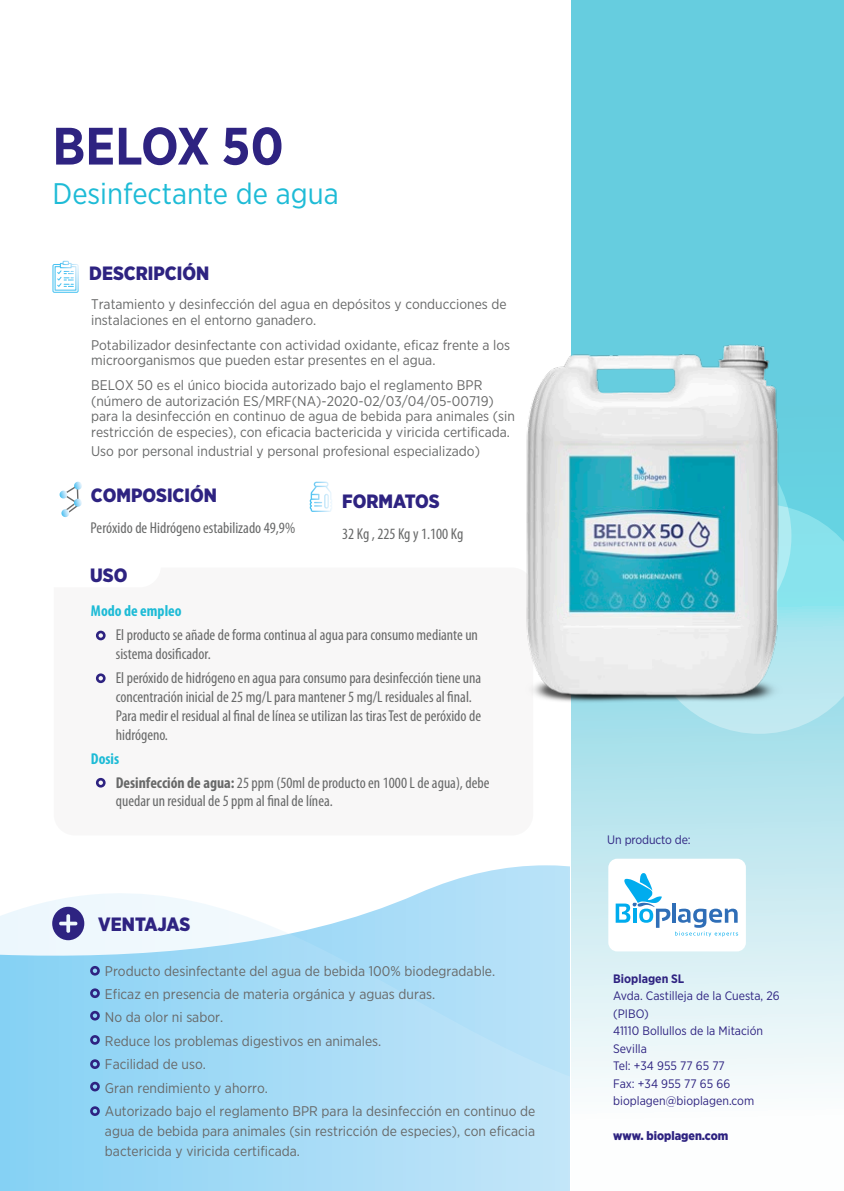
<style>
.page{position:relative;width:844px;height:1191px;background:#fff}
.page>*{position:absolute;margin:0;border:0;box-sizing:border-box;transform-origin:0 0}
.t1{font:700 52.5px "Gotham Narrow";color:#2e2381}
.t2{font:29.75px "Gotham Narrow";color:#1ebbd6}
.t3{font:900 19.25px "Gotham Narrow";color:#2e2381}
.Basic{font:condensed 15.75px/18.9px "Myriad Pro";color:#686969}
.Basic-2{font:700 condensed 15.75px "Myriad Pro";color:#1ebbd6}
.Basic-3{font:14px/23.4px "Gotham Narrow";color:#686969}
.t4{font:12.25px "Gotham Narrow";color:#2e2381}
.t5{font:900 12.25px "Gotham Narrow";color:#2e2381}
.t6{font:700 12.25px "Gotham Narrow";color:#2e2381}
.s1{font-weight:700}
</style>
<div class="page">
<div style="left:54px;top:567px;width:479px;height:268px;background:#f8f7f7;border-radius:21px"></div>
<svg style="left:437px;top:865px;width:133px;height:21px"></svg>
<svg style="left:0;top:886px;width:570px;height:305px;background:#afdff7"></svg>
<svg style="left:52px;top:906px;width:32px;height:34px"></svg>
<svg style="left:571px;top:0;width:272px;height:1088px;background:#9bdde9"></svg>
<svg style="left:644px;top:728px;width:199px;height:6px"></svg>
<div style="left:96px;top:630px;width:10px;height:10px;border:3px solid #2e2381;border-radius:50%"></div>
<div style="left:96px;top:673px;width:10px;height:10px;border:3px solid #2e2381;border-radius:50%"></div>
<div style="left:96px;top:778px;width:10px;height:9px;border:3px solid #2e2381;border-radius:50%"></div>
<div style="left:36px;top:544px;width:125px;height:43px;background:#fff;border-radius:21px"></div>
<div style="left:35px;top:535px;width:127px;height:44px;border:2px solid #fff;border-radius:21px"></div>
<div style="left:90px;top:966px;width:10px;height:9px;border:3px solid #2e2381;border-radius:50%"></div>
<div style="left:90px;top:988px;width:10px;height:10px;border:3px solid #2e2381;border-radius:50%"></div>
<div style="left:90px;top:1011px;width:10px;height:9px;border:3px solid #2e2381;border-radius:50%"></div>
<div style="left:90px;top:1035px;width:10px;height:9px;border:3px solid #2e2381;border-radius:50%"></div>
<div style="left:90px;top:1059px;width:10px;height:10px;border:3px solid #2e2381;border-radius:50%"></div>
<div style="left:90px;top:1081px;width:10px;height:10px;border:3px solid #2e2381;border-radius:50%"></div>
<svg style="left:52px;top:261px;width:27px;height:32px"></svg>
<div style="left:608px;top:858px;width:137px;height:93px;background:#fff;border-radius:9px"></div>
<svg style="left:615px;top:873px;width:123px;height:63px"></svg>
<svg style="left:59px;top:481px;width:23px;height:36px"></svg>
<svg style="left:309px;top:481px;width:20px;height:31px"></svg>
<img style="left:329px;top:296px;width:514px;height:432px">
<div style="left:90px;top:1106px;width:10px;height:10px;border:3px solid #2e2381;border-radius:50%"></div>
<p class="t1" style="left:52px;top:112px;width:233px">BELOX 50</p>
<p class="t2" style="left:52px;top:175px;width:288px">Desinfectante de agua</p>
<p class="t3" style="left:89px;top:260px;width:121px">DESCRIPCIÓN</p>
<p class="Basic-3" style="left:91px;top:296px;width:417px;line-height:15.8px">Tratamiento y desinfección del agua en depósitos y conducciones de instalaciones en el entorno ganadero.</p>
<p class="Basic-3" style="left:91px;top:336px;width:420px;line-height:15.8px">Potabilizador desinfectante con actividad oxidante, eficaz frente a los microorganismos que pueden estar presentes en el agua.</p>
<p class="Basic-3" style="left:91px;top:377px;width:425px;line-height:15.8px">BELOX 50 es el único biocida autorizado bajo el reglamento BPR (número de autorización ES/MRF(NA)-2020-02/03/04/05-00719) para la desinfección en continuo de agua de bebida para animales (sin restricción de especies), con eficacia bactericida y viricida certificada.</p>
<p class="Basic-3" style="left:91px;top:439px;width:390px">Uso por personal industrial y personal profesional especializado)</p>
<p class="t3" style="left:91px;top:483px;width:128px">COMPOSICIÓN</p>
<p class="Basic" style="left:90px;top:518px;width:206px">Peróxido de Hidrógeno estabilizado 49,9%</p>
<p class="t3" style="left:90px;top:562px;width:39px">USO</p>
<p class="Basic-2" style="left:91px;top:601px;width:92px">Modo de empleo</p>
<p class="t3" style="left:342px;top:488px;width:99px">FORMATOS</p>
<p class="Basic" style="left:342px;top:523px;width:123px">32 Kg , 225 Kg y 1.100 Kg</p>
<p class="Basic" style="left:116px;top:625px;width:363px">El producto se añade de forma continua al agua para consumo mediante un sistema dosificador.</p>
<p class="Basic" style="left:116px;top:668px;width:367px">El peróxido de hidrógeno en agua para consumo para desinfección tiene una concentración inicial de 25 mg/L para mantener 5 mg/L residuales al final.<br>Para medir el residual al final de línea se utilizan las tiras Test de peróxido de hidrógeno.</p>
<p class="Basic-2" style="left:91px;top:748px;width:30px">Dosis</p>
<p class="Basic" style="left:116px;top:772px;width:375px"><span class="s1">Desinfección de agua:</span> 25 ppm (50ml de producto en 1000 L de agua), debe quedar un residual de 5 ppm al final de línea.</p>
<p class="t3" style="left:98px;top:911px;width:94px">VENTAJAS</p>
<p class="Basic-3" style="left:105px;top:958px;width:432px">Producto desinfectante del agua de bebida 100% biodegradable.<br>Eficaz en presencia de materia orgánica y aguas duras.<br>No da olor ni sabor.<br>Reduce los problemas digestivos en animales.<br>Facilidad de uso.<br>Gran rendimiento y ahorro.<br>Autorizado bajo el reglamento BPR para la desinfección en continuo de</p>
<p class="Basic-3" style="left:105px;top:1120px;width:431px;line-height:19.9px">agua de bebida para animales (sin restricción de especies), con eficacia bactericida y viricida certificada.</p>
<p class="t4" style="left:607px;top:831px;width:85px">Un producto de:</p>
<p class="t6" style="left:613px;top:970px;width:73px">Bioplagen SL</p>
<p class="t4" style="left:613px;top:988px;width:168px">Avda. Castilleja de la Cuesta, 26</p>
<p class="t4" style="left:613px;top:1006px;width:37px">(PIBO)</p>
<p class="t4" style="left:613px;top:1023px;width:151px">41110 Bollullos de la Mitación</p>
<p class="t4" style="left:613px;top:1041px;width:35px">Sevilla</p>
<p class="t4" style="left:613px;top:1058px;width:113px">Tel: +34 955 77 65 77</p>
<p class="t4" style="left:613px;top:1076px;width:118px">Fax: +34 955 77 65 66</p>
<p class="t4" style="left:613px;top:1093px;width:142px">bioplagen@bioplagen.com</p>
<p class="t5" style="left:613px;top:1128px;width:116px">www. bioplagen.com</p>
</div>
